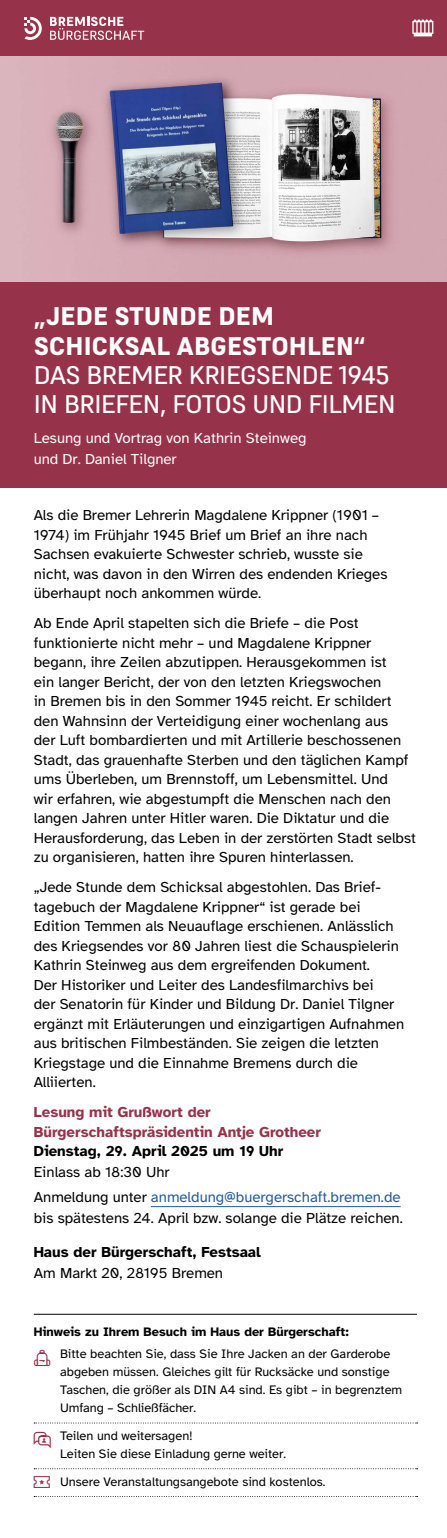
<style>
.page{position:relative;width:447px;height:1538px;background:#fff}
.page>*{position:absolute;margin:0;border:0;box-sizing:border-box;transform-origin:0 0}
.Titel{font:500 25.5px/29.2px "Supreme";letter-spacing:-.015em;color:#fff}
.Titel-2{font:800 25.5px/29.2px "Supreme";letter-spacing:-.015em;color:#fff}
.TEXT{font:15px/19.5px "Atkinson Hyperlegible";color:#000}
.TEXT_-_kein_Abstand{font:15px/21px "Atkinson Hyperlegible";color:#000}
.Datum___Ort{font:700 15px/19.5px "Atkinson Hyperlegible";color:#96334a}
.Unterzeile{font:15px/21px "Atkinson Hyperlegible";color:#fff}
.Datum___Ort-2{font:700 15px "Atkinson Hyperlegible";color:#000}
.Hinweis_Garderobe{font:12.75px/18px "Atkinson Hyperlegible";color:#000}
.Hinweis_Teilen{font:12.75px/18px "Atkinson Hyperlegible";color:#000}
.Infos{font:700 12.75px "Atkinson Hyperlegible";color:#000}
.Hinweis_kostenlos{font:12.75px "Atkinson Hyperlegible";color:#000}
.s1{color:#000}
.s2{color:#275b9b}
</style>
<div class="page">
<img style="left:0;top:56px;width:446px;height:226px">
<div style="left:0;top:0;width:446px;height:56px;background:#96334a"></div>
<div style="left:0;top:282px;width:446px;height:98px;background:#96334a"></div>
<div style="left:0;top:341px;width:446px;height:97px;background:#96334a"></div>
<div style="left:0;top:431px;width:446px;height:56px;background:#96334a"></div>
<hr style="left:151px;top:1206px;width:249px;height:1px;background:#275b9b">
<hr style="left:34px;top:1314px;width:382px;height:1px;background:#000">
<svg style="left:34px;top:1422px;width:383px;height:1px"></svg>
<svg style="left:34px;top:1468px;width:383px;height:1px"></svg>
<svg style="left:34px;top:1496px;width:383px;height:1px"></svg>
<svg style="left:412px;top:19px;width:21px;height:17px"></svg>
<svg style="left:50px;top:17px;width:94px;height:23px"></svg>
<svg style="left:24px;top:17px;width:18px;height:23px"></svg>
<h1 class="Titel-2" style="left:34px;top:302px;width:333px">„JEDE STUNDE DEM<br>SCHICKSAL ABGESTOHLEN“</h1>
<h1 class="Titel" style="left:34px;top:360px;width:363px">DAS BREMER KRIEGSENDE 1945<br>IN BRIEFEN, FOTOS UND FILMEN</h1>
<h2 class="Unterzeile" style="left:34px;top:428px;width:274px">Lesung und Vortrag von Kathrin Steinweg und Dr. Daniel Tilgner</h2>
<p class="TEXT" style="left:34px;top:506px;width:355px">Als die Bremer Lehrerin Magdalene Krippner (1901 – 1974) im Frühjahr 1945 Brief um Brief an ihre nach Sachsen evakuierte Schwester schrieb, wusste sie nicht, was davon in den Wirren des endenden Krieges überhaupt noch ankommen würde.</p>
<p class="TEXT" style="left:34px;top:614px;width:383px">Ab Ende April stapelten sich die Briefe – die Post funktionierte nicht mehr – und Magdalene Krippner begann, ihre Zeilen abzutippen. Herausgekommen ist<br>ein langer Bericht, der von den letzten Kriegswochen<br>in Bremen bis in den Sommer 1945 reicht. Er schildert den Wahnsinn der Verteidigung einer wochenlang aus<br>der Luft bombardierten und mit Artillerie beschossenen Stadt, das grauenhafte Sterben und den täglichen Kampf ums Überleben, um Brennstoff, um Lebensmittel. Und<br>wir erfahren, wie abgestumpft die Menschen nach den langen Jahren unter Hitler waren. Die Diktatur und die Herausforderung, das Leben in der zerstörten Stadt selbst zu organisieren, hatten ihre Spuren hinterlassen.</p>
<p class="TEXT" style="left:34px;top:878px;width:372px">„Jede Stunde dem Schicksal abgestohlen. Das Brief&shy;tagebuch der Magdalene Krippner“ ist gerade bei Edition Temmen als Neuauflage erschienen. Anlässlich des Kriegsendes vor 80 Jahren liest die Schauspielerin Kathrin Steinweg aus dem ergreifenden Dokument.<br>Der Historiker und Leiter des Landesfilmarchivs bei<br>der Senatorin für Kinder und Bildung Dr. Daniel Tilgner ergänzt mit Erläuterungen und einzigartigen Aufnahmen aus britischen Filmbeständen. Sie zeigen die letzten Kriegstage und die Einnahme Bremens durch die Alliierten.</p>
<h3 class="Datum___Ort" style="left:34px;top:1103px;width:288px">Lesung mit Grußwort der<br>Bürgerschaftspräsidentin Antje Grotheer<br><span class="s1">Dienstag, 29. April 2025 um 19 Uhr</span></h3>
<p class="TEXT_-_kein_Abstand" style="left:34px;top:1162px;width:137px">Einlass ab 18:30 Uhr</p>
<p class="TEXT_-_kein_Abstand" style="left:34px;top:1187px;width:370px">Anmeldung unter <span class="s2">anmeldung@buergerschaft.bremen.de </span>bis spätestens 24. April bzw. solange die Plätze reichen.</p>
<h3 class="Datum___Ort-2" style="left:34px;top:1243px;width:228px">Haus der Bürgerschaft, Festsaal</h3>
<p class="TEXT_-_kein_Abstand" style="left:34px;top:1262px;width:191px">Am Markt 20, 28195 Bremen</p>
<h4 class="Infos" style="left:34px;top:1325px;width:316px">Hinweis zu Ihrem Besuch im Haus der Bürgerschaft:</h4>
<p class="Hinweis_Garderobe" style="left:60px;top:1345px;width:343px">Bitte beachten Sie, dass Sie Ihre Jacken an der Garderobe abgeben müssen. Gleiches gilt für Rucksäcke und sonstige Taschen, die größer als DIN A4 sind. Es gibt – in begrenztem Umfang – Schließfächer.</p>
<p class="Hinweis_Teilen" style="left:60px;top:1427px;width:227px">Teilen und weitersagen!<br>Leiten Sie diese Einladung gerne weiter.</p>
<p class="Hinweis_kostenlos" style="left:60px;top:1474px;width:267px">Unsere Veranstaltungsangebote sind kostenlos.</p>
</div>
